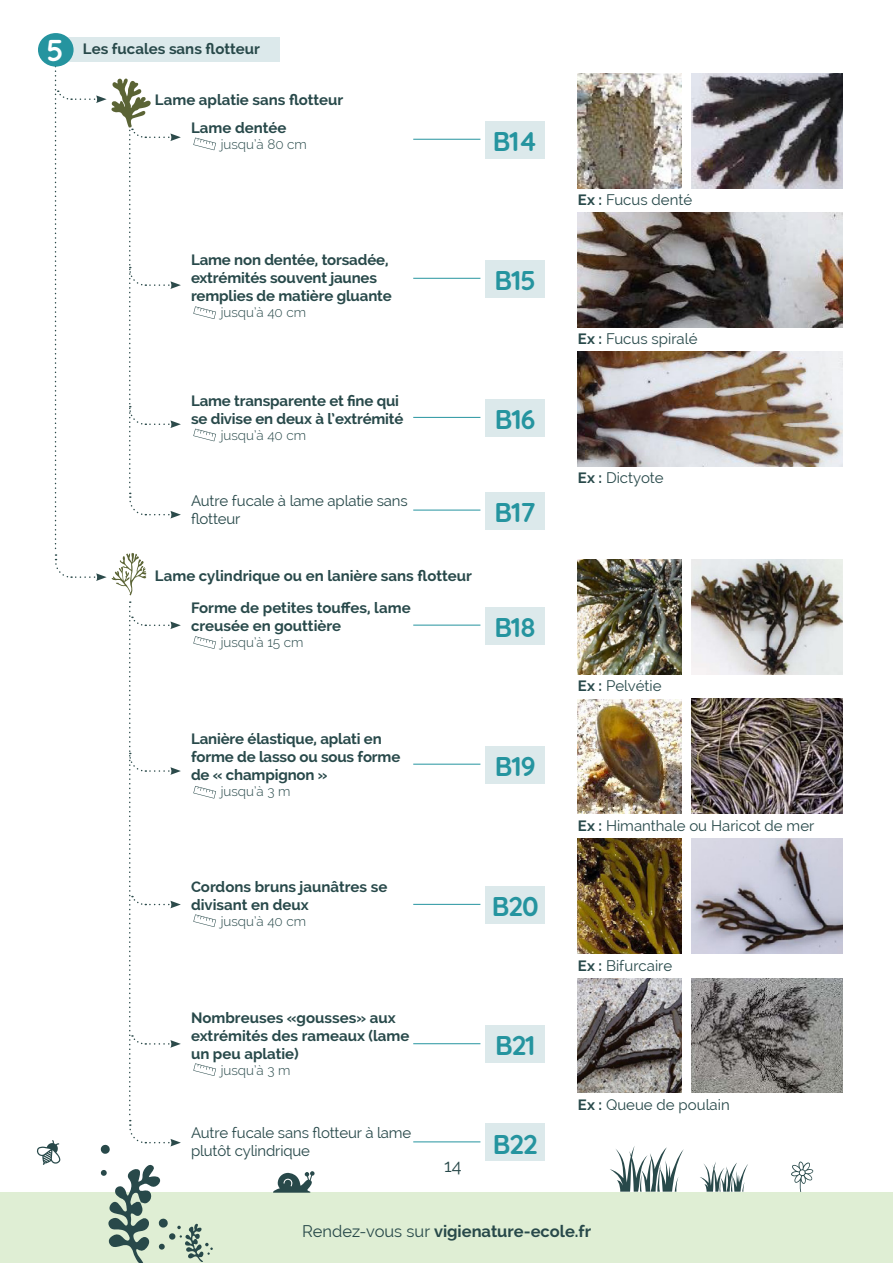
<style>
.page{position:relative;width:893px;height:1263px;background:#fff}
.page>*{position:absolute;margin:0;border:0;box-sizing:border-box;transform-origin:0 0}
.t1{font:700 30px "Quicksand";color:#fff}
.t2{font:700 27px "Quicksand";letter-spacing:-.03em;color:#25949f}
.t3{font:18px "Raleway";color:#28494a}
.t4{font:700 16.5px "Raleway";color:#28494a}
.t5{font:700 15px/18px "Raleway";color:#28494a}
.t6{font:15px/18px "Raleway";letter-spacing:-.01em;color:#28494a}
.t7{font:300 13.5px "Raleway";color:#28494a}
.s1{font-weight:700}
.s2{font-weight:400}
</style>
<div class="page">
<div style="left:0;top:1192px;width:893px;height:71px;background:#dfeed4"></div>
<div style="left:101px;top:1169px;width:6px;height:7px;background:#28494a;border-radius:3px"></div>
<svg style="left:100px;top:1144px;width:10px;height:10px"></svg>
<div style="left:169px;top:1233px;width:7px;height:7px;background:#28494a;border-radius:3px"></div>
<svg style="left:108px;top:1164px;width:60px;height:99px"></svg>
<svg style="left:177px;top:1223px;width:36px;height:39px"></svg>
<svg style="left:273px;top:1171px;width:42px;height:22px"></svg>
<svg style="left:36px;top:1140px;width:25px;height:25px"></svg>
<svg style="left:700px;top:1162px;width:48px;height:30px"></svg>
<svg style="left:610px;top:1146px;width:74px;height:46px"></svg>
<svg style="left:791px;top:1161px;width:22px;height:31px"></svg>
<div style="left:65px;top:37px;width:215px;height:25px;background:#dce9eb"></div>
<div style="left:485px;top:121px;width:60px;height:38px;background:#dce9eb"></div>
<div style="left:485px;top:607px;width:60px;height:38px;background:#dce9eb"></div>
<div style="left:485px;top:886px;width:60px;height:38px;background:#dce9eb"></div>
<div style="left:485px;top:1025px;width:60px;height:38px;background:#dce9eb"></div>
<div style="left:485px;top:260px;width:60px;height:38px;background:#dce9eb"></div>
<div style="left:485px;top:399px;width:60px;height:38px;background:#dce9eb"></div>
<div style="left:485px;top:492px;width:60px;height:37px;background:#dce9eb"></div>
<div style="left:485px;top:1123px;width:60px;height:38px;background:#dce9eb"></div>
<div style="left:485px;top:746px;width:60px;height:38px;background:#dce9eb"></div>
<div style="left:38px;top:33px;width:36px;height:34px;background:#25949f;border-radius:50%"></div>
<hr style="left:413px;top:139px;width:67px;height:1px;background:#25949f">
<hr style="left:413px;top:625px;width:67px;height:1px;background:#25949f">
<hr style="left:413px;top:904px;width:67px;height:1px;background:#25949f">
<hr style="left:413px;top:1043px;width:67px;height:1px;background:#25949f">
<hr style="left:413px;top:278px;width:67px;height:1px;background:#25949f">
<hr style="left:413px;top:417px;width:67px;height:1px;background:#25949f">
<hr style="left:413px;top:510px;width:67px;height:1px;background:#25949f">
<hr style="left:413px;top:1141px;width:67px;height:1px;background:#25949f">
<hr style="left:413px;top:764px;width:67px;height:1px;background:#25949f">
<svg style="left:193px;top:138px;width:23px;height:12px"></svg>
<svg style="left:193px;top:636px;width:23px;height:13px"></svg>
<svg style="left:193px;top:914px;width:23px;height:13px"></svg>
<svg style="left:193px;top:1063px;width:23px;height:13px"></svg>
<svg style="left:193px;top:306px;width:23px;height:13px"></svg>
<svg style="left:193px;top:429px;width:23px;height:12px"></svg>
<svg style="left:193px;top:786px;width:23px;height:12px"></svg>
<img style="left:578px;top:74px;width:103px;height:114px">
<img style="left:578px;top:559px;width:103px;height:115px">
<img style="left:578px;top:839px;width:103px;height:114px">
<img style="left:578px;top:978px;width:103px;height:115px">
<img style="left:691px;top:839px;width:152px;height:114px">
<img style="left:691px;top:978px;width:152px;height:115px">
<img style="left:691px;top:74px;width:152px;height:114px">
<img style="left:691px;top:559px;width:152px;height:115px">
<img style="left:578px;top:699px;width:103px;height:114px">
<img style="left:578px;top:213px;width:265px;height:114px">
<img style="left:578px;top:352px;width:265px;height:114px">
<img style="left:691px;top:698px;width:152px;height:115px">
<svg style="left:129px;top:601px;width:52px;height:545px"></svg>
<svg style="left:54px;top:61px;width:127px;height:534px"></svg>
<p class="t1" style="left:46px;top:25px;width:19px">5</p>
<p class="t5" style="left:83px;top:40px;width:179px">Les fucales sans flotteur</p>
<p class="t5" style="left:155px;top:90px;width:190px">Lame aplatie sans flotteur</p>
<p class="t5" style="left:191px;top:119px;width:97px">Lame dentée</p>
<p class="t7" style="left:221px;top:137px;width:88px">jusqu’à 80 cm</p>
<p class="t2" style="left:493px;top:119px;width:47px">B14</p>
<p class="t5" style="left:191px;top:250px;width:202px">Lame non dentée, torsadée, extrémités souvent jaunes remplies de matière gluante</p>
<p class="t7" style="left:221px;top:304px;width:87px">jusqu’à 40 cm</p>
<p class="t2" style="left:494px;top:258px;width:43px">B15</p>
<p class="t5" style="left:191px;top:392px;width:214px">Lame transparente et fine qui se divise en deux à l’extrémité</p>
<p class="t7" style="left:221px;top:428px;width:87px">jusqu’à 40 cm</p>
<p class="t6" style="left:191px;top:492px;width:218px">Autre fucale à lame aplatie sans flotteur</p>
<p class="t5" style="left:155px;top:567px;width:318px">Lame cylindrique ou en lanière sans flotteur</p>
<p class="t5" style="left:191px;top:598px;width:221px">Forme de petites touffes, lame</p>
<p class="t5" style="left:191px;top:616px;width:152px">creusée en gouttière</p>
<p class="t7" style="left:221px;top:634px;width:84px">jusqu’à 15 cm</p>
<p class="t2" style="left:495px;top:397px;width:42px">B16</p>
<p class="t2" style="left:495px;top:490px;width:43px">B17</p>
<p class="t2" style="left:494px;top:605px;width:43px">B18</p>
<p class="t5" style="left:191px;top:730px;width:211px">Lanière élastique, aplati en forme de lasso ou sous forme de « champignon »</p>
<p class="t7" style="left:221px;top:784px;width:71px">jusqu’à 3 m</p>
<p class="t5" style="left:191px;top:877px;width:198px">Cordons bruns jaunâtres se</p>
<p class="t5" style="left:191px;top:895px;width:119px">divisant en deux</p>
<p class="t7" style="left:221px;top:913px;width:87px">jusqu’à 40 cm</p>
<p class="t5" style="left:191px;top:1008px;width:220px">Nombreuses «gousses» aux extrémités des rameaux (lame un peu aplatie)</p>
<p class="t7" style="left:221px;top:1062px;width:71px">jusqu’à 3 m</p>
<p class="t6" style="left:191px;top:1124px;width:222px">Autre fucale sans flotteur à lame plutôt cylindrique</p>
<p class="t2" style="left:495px;top:744px;width:42px">B19</p>
<p class="t2" style="left:492px;top:884px;width:49px">B20</p>
<p class="t3" style="left:444px;top:1155px;width:19px">14</p>
<p class="t2" style="left:495px;top:1023px;width:42px">B21</p>
<p class="t2" style="left:493px;top:1121px;width:47px">B22</p>
<p class="t6" style="left:578px;top:190px;width:116px"><span class="s1">Ex :</span> Fucus denté</p>
<p class="t6" style="left:578px;top:329px;width:121px"><span class="s1">Ex :</span> Fucus spiralé</p>
<p class="t6" style="left:578px;top:469px;width:87px"><span class="s1">Ex :</span> Dictyote</p>
<p class="t6" style="left:578px;top:676px;width:85px"><span class="s1">Ex :</span> Pelvétie</p>
<p class="t6" style="left:578px;top:816px;width:238px"><span class="s1">Ex :</span> Himanthale ou Haricot de mer</p>
<p class="t6" style="left:578px;top:957px;width:96px"><span class="s1">Ex :</span> Bifurcaire</p>
<p class="t6" style="left:578px;top:1096px;width:153px"><span class="s1">Ex :</span> Queue de poulain</p>
<p class="t4" style="left:302px;top:1221px;width:291px"><span class="s2">Rendez-vous sur</span> vigienature-ecole.fr</p>
</div>
